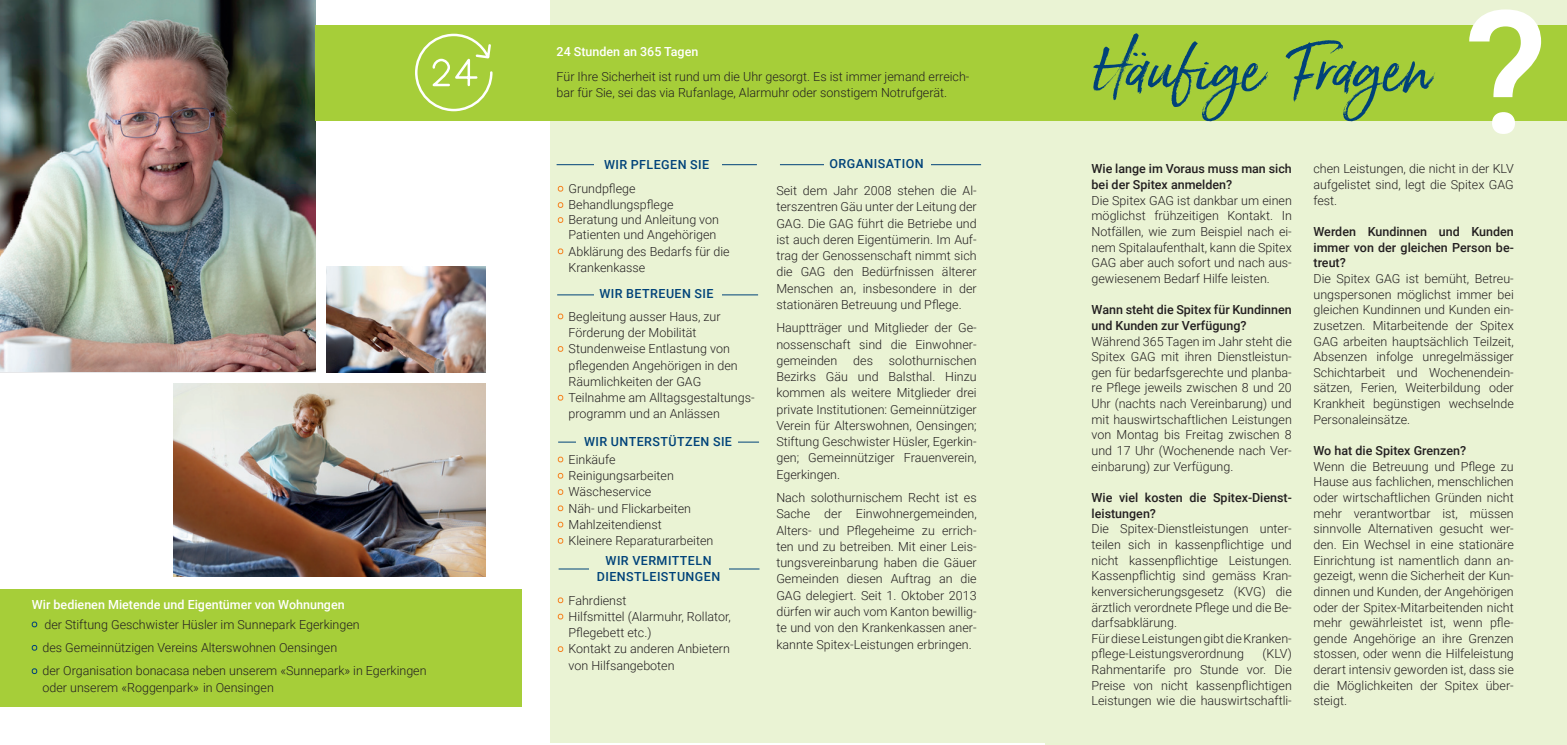
<style>
.page{position:relative;width:1567px;height:745px;background:#fff}
.page>*{position:absolute;margin:0;border:0;box-sizing:border-box;transform-origin:0 0}
.t1{font:500 171.12px "Roboto";color:#fff}
.t2{font:60px "Born Ready Slanted";color:#004279}
.t3{font:300 12.5px/15.6px "Roboto";color:#231f20;text-align:justify}
.t4{font:500 12.5px/15.6px "Roboto";color:#231f20}
.t5{font:500 12.5px/16.2px "Roboto";letter-spacing:.035em;color:#004279;text-align:center}
.t6{font:500 12.5px "Roboto";color:#fff}
</style>
<div class="page">
<div style="left:1045px;top:0;width:521px;height:744px;background:#eaf3d4"></div>
<img style="left:0;top:0;width:315px;height:371px">
<img style="left:326px;top:266px;width:159px;height:106px">
<div style="left:550px;top:0;width:535px;height:741px;background:#eaf3d4"></div>
<img style="left:174px;top:383px;width:311px;height:193px">
<hr style="left:556px;top:164px;width:200px;height:1px;background:#004279">
<hr style="left:780px;top:164px;width:201px;height:1px;background:#004279">
<div style="left:594px;top:153px;width:127px;height:22px;background:#eaf3d4"></div>
<div style="left:824px;top:153px;width:106px;height:22px;background:#eaf3d4"></div>
<hr style="left:557px;top:294px;width:201px;height:1px;background:#004279">
<div style="left:594px;top:284px;width:127px;height:22px;background:#eaf3d4"></div>
<div style="left:315px;top:25px;width:1251px;height:95px;background:#a6ce39"></div>
<div style="left:0;top:588px;width:521px;height:118px;background:#a6ce39"></div>
<hr style="left:558px;top:441px;width:201px;height:1px;background:#004279">
<div style="left:576px;top:427px;width:161px;height:21px;background:#eaf3d4"></div>
<hr style="left:558px;top:568px;width:201px;height:1px;background:#004279">
<div style="left:589px;top:548px;width:139px;height:35px;background:#eaf3d4"></div>
<svg style="left:32px;top:621px;width:5px;height:6px"></svg>
<svg style="left:32px;top:645px;width:5px;height:5px"></svg>
<svg style="left:32px;top:668px;width:5px;height:5px"></svg>
<svg style="left:415px;top:33px;width:78px;height:79px"></svg>
<svg style="left:557px;top:185px;width:6px;height:7px"></svg>
<svg style="left:557px;top:202px;width:6px;height:6px"></svg>
<svg style="left:557px;top:217px;width:6px;height:6px"></svg>
<svg style="left:557px;top:248px;width:6px;height:6px"></svg>
<svg style="left:557px;top:313px;width:6px;height:6px"></svg>
<svg style="left:557px;top:346px;width:6px;height:6px"></svg>
<svg style="left:557px;top:394px;width:6px;height:6px"></svg>
<svg style="left:557px;top:456px;width:6px;height:6px"></svg>
<svg style="left:557px;top:472px;width:6px;height:6px"></svg>
<svg style="left:557px;top:489px;width:6px;height:6px"></svg>
<svg style="left:557px;top:505px;width:6px;height:6px"></svg>
<svg style="left:557px;top:521px;width:6px;height:6px"></svg>
<svg style="left:557px;top:538px;width:6px;height:5px"></svg>
<svg style="left:557px;top:597px;width:6px;height:6px"></svg>
<svg style="left:557px;top:613px;width:6px;height:6px"></svg>
<svg style="left:557px;top:646px;width:6px;height:5px"></svg>
<p class="t6" style="left:32px;top:595px;width:314px">Wir bedienen Mietende und Eigentümer von Wohnungen</p>
<p class="t3" style="left:43px;top:611px;width:385px;line-height:23.4px;text-align:left">der Stiftung Geschwister Hüsler im Sunnepark Egerkingen<br>des Gemeinnützigen Vereins Alterswohnen Oensingen<br>der Organisation bonacasa neben unserem «Sunnepark» in Egerkingen</p>
<p class="t3" style="left:43px;top:678px;width:233px">oder unserem «Roggenpark» in Oensingen</p>
<p class="t6" style="left:556px;top:43px;width:143px">24 Stunden an 365 Tagen</p>
<p class="t3" style="left:556px;top:68px;width:414px;line-height:16.2px">Für Ihre Sicherheit ist rund um die Uhr gesorgt. Es ist immer jemand erreich&shy;bar für Sie, sei das via Rufanlage, Alarmuhr oder sonstigem Notrufgerät.</p>
<p class="t5" style="left:604px;top:156px;width:107px">WIR PFLEGEN SIE</p>
<p class="t5" style="left:829px;top:155px;width:96px">ORGANISATION</p>
<p class="t3" style="left:568px;top:180px;width:106px;line-height:16.2px">Grundpflege<br>Behandlungspflege</p>
<p class="t3" style="left:568px;top:212px;width:152px;line-height:15px">Beratung und Anleitung von<br>Patienten und Angehörigen</p>
<p class="t3" style="left:568px;top:242px;width:163px;line-height:16.2px">Abklärung des Bedarfs für die<br>Krankenkasse</p>
<p class="t3" style="left:568px;top:307px;width:187px;line-height:16.2px;text-align:left">Begleitung ausser Haus, zur<br>Förderung der Mobilität<br>Stundenweise Entlastung von pflegenden Angehörigen in den<br>Räumlichkeiten der GAG<br>Teilnahme am Alltagsgestaltungs&shy;programm und an Anlässen</p>
<p class="t3" style="left:568px;top:450px;width:146px;line-height:16.2px;text-align:left">Einkäufe<br>Reinigungsarbeiten<br>Wäscheservice<br>Näh- und Flickarbeiten<br>Mahlzeitendienst<br>Kleinere Reparaturarbeiten</p>
<p class="t5" style="left:599px;top:285px;width:116px">WIR BETREUEN SIE</p>
<p class="t5" style="left:584px;top:432px;width:149px">WIR UNTERSTÜTZEN SIE</p>
<p class="t5" style="left:597px;top:551px;width:125px">WIR VERMITTELN<br>DIENSTLEISTUNGEN</p>
<p class="t3" style="left:568px;top:591px;width:164px;line-height:16.2px;text-align:left">Fahrdienst<br>Hilfsmittel (Alarmuhr, Rollator,<br>Pflegebett etc.)<br>Kontakt zu anderen Anbietern von Hilfsangeboten</p>
<p class="t3" style="left:776px;top:182px;width:202px;line-height:16.2px">Seit dem Jahr 2008 stehen die Al&shy;terszentren Gäu unter der Leitung der GAG. Die GAG führt die Betriebe und ist auch deren Eigentümerin. Im Auf&shy;trag der Genossenschaft nimmt sich die GAG den Bedürfnissen älterer Menschen an, insbesondere in der stationären Betreuung und Pflege.</p>
<p class="t3" style="left:776px;top:319px;width:202px;line-height:16.2px">Hauptträger und Mitglieder der Ge&shy;nossenschaft sind die Einwohner&shy;gemeinden</p>
<p class="t3" style="left:776px;top:351px;width:202px;line-height:16.2px;text-indent:113px">solothurnischen Bezirks Gäu und Balsthal. Hinzu kommen als weitere Mitglieder drei private Institutionen: Gemeinnütziger Verein für Alterswohnen, Oensingen; Stiftung Geschwister Hüsler, Egerkin&shy;gen; Gemeinnütziger Frauenverein, Egerkingen.</p>
<p class="t3" style="left:776px;top:488px;width:202px;line-height:16.2px">Nach solothurnischem Recht ist es Sache der Einwohnergemeinden, Alters- und Pflegeheime zu errich&shy;ten und zu betreiben. Mit einer Leis&shy;tungsvereinbarung haben die Gäuer Gemeinden diesen Auftrag an die GAG delegiert. Seit 1. Oktober 2013 dürfen wir auch vom Kanton bewillig&shy;te und von den Krankenkassen aner&shy;kannte Spitex-Leistungen erbringen.</p>
<p class="t3" style="left:853px;top:352px;width:21px">des</p>
<h2 class="t2" style="left:1093px;top:33px;width:339px">Häufige Fragen</h2>
<h1 class="t1" style="left:1463px;top:-48px;width:85px">?</h1>
<p class="t4" style="left:1091px;top:161px;width:202px">Wie lange im Voraus muss man sich bei der Spitex anmelden?</p>
<p class="t3" style="left:1091px;top:192px;width:202px">Die Spitex GAG ist dankbar um einen möglichst frühzeitigen Kontakt. In Notfällen, wie zum Beispiel nach ei&shy;nem Spitalaufenthalt, kann die Spitex GAG aber auch sofort und nach aus&shy;gewiesenem Bedarf Hilfe leisten.</p>
<p class="t4" style="left:1091px;top:301px;width:202px">Wann steht die Spitex für Kundinnen und Kunden zur Verfügung?</p>
<p class="t3" style="left:1091px;top:332px;width:202px">Während 365 Tagen im Jahr steht die Spitex GAG mit ihren Dienstleistun&shy;gen für bedarfsgerechte und planba&shy;re Pflege jeweils zwischen 8 und 20<br>Uhr (nachts nach Vereinbarung) und mit hauswirtschaftlichen Leistungen von Montag bis Freitag zwischen 8 und 17 Uhr (Wochenende nach Ver&shy;einbarung) zur Verfügung.</p>
<p class="t4" style="left:1091px;top:489px;width:202px">Wie viel kosten die Spitex-Dienst&shy;leistungen?</p>
<p class="t3" style="left:1091px;top:520px;width:202px;text-align:left">Die Spitex-Dienstleistungen unter&shy;teilen sich in kassenpflichtige und nicht kassenpflichtige Leistungen.<br>Kassenpflichtig sind gemäss Kran&shy;kenversicherungsgesetz (KVG) die ärztlich verordnete Pflege und die Be&shy;darfsabklärung.<br>Für diese Leistungen gibt die Kranken&shy;pflege-Leistungsverordnung</p>
<p class="t3" style="left:1091px;top:645px;width:202px;text-indent:171px">(KLV)<br>Rahmentarife pro Stunde vor. Die Preise von nicht kassenpflichtigen Leistungen wie die hauswirtschaftli-</p>
<p class="t3" style="left:1313px;top:161px;width:202px">chen Leistungen, die nicht in der KLV aufgelistet sind, legt die Spitex GAG fest.</p>
<p class="t4" style="left:1313px;top:223px;width:202px;text-align:justify">Werden Kundinnen und Kunden immer von der gleichen Person be&shy;treut?</p>
<p class="t3" style="left:1313px;top:270px;width:202px">Die Spitex GAG ist bemüht, Betreu&shy;ungspersonen möglichst immer bei gleichen Kundinnen und Kunden ein&shy;zusetzen. Mitarbeitende der Spitex GAG arbeiten hauptsächlich Teilzeit, Absenzen infolge unregelmässiger Schichtarbeit und Wochenendein&shy;sätzen, Ferien, Weiterbildung oder Krankheit begünstigen wechselnde Personaleinsätze.</p>
<p class="t4" style="left:1313px;top:442px;width:154px">Wo hat die Spitex Grenzen?</p>
<p class="t3" style="left:1313px;top:457px;width:202px">Wenn die Betreuung und Pflege zu Hause aus fachlichen, menschlichen oder wirtschaftlichen Gründen nicht mehr verantwortbar ist, müssen sinnvolle Alternativen gesucht wer&shy;den. Ein Wechsel in eine stationäre Einrichtung ist namentlich dann an&shy;gezeigt, wenn die Sicherheit der Kun&shy;dinnen und Kunden, der Angehörigen oder der Spitex-Mitarbeitenden nicht mehr gewährleistet ist, wenn pfle&shy;gende Angehörige an ihre Grenzen stossen, oder wenn die Hilfeleistung derart intensiv geworden ist, dass sie die Möglichkeiten der Spitex über&shy;steigt.</p>
</div>
